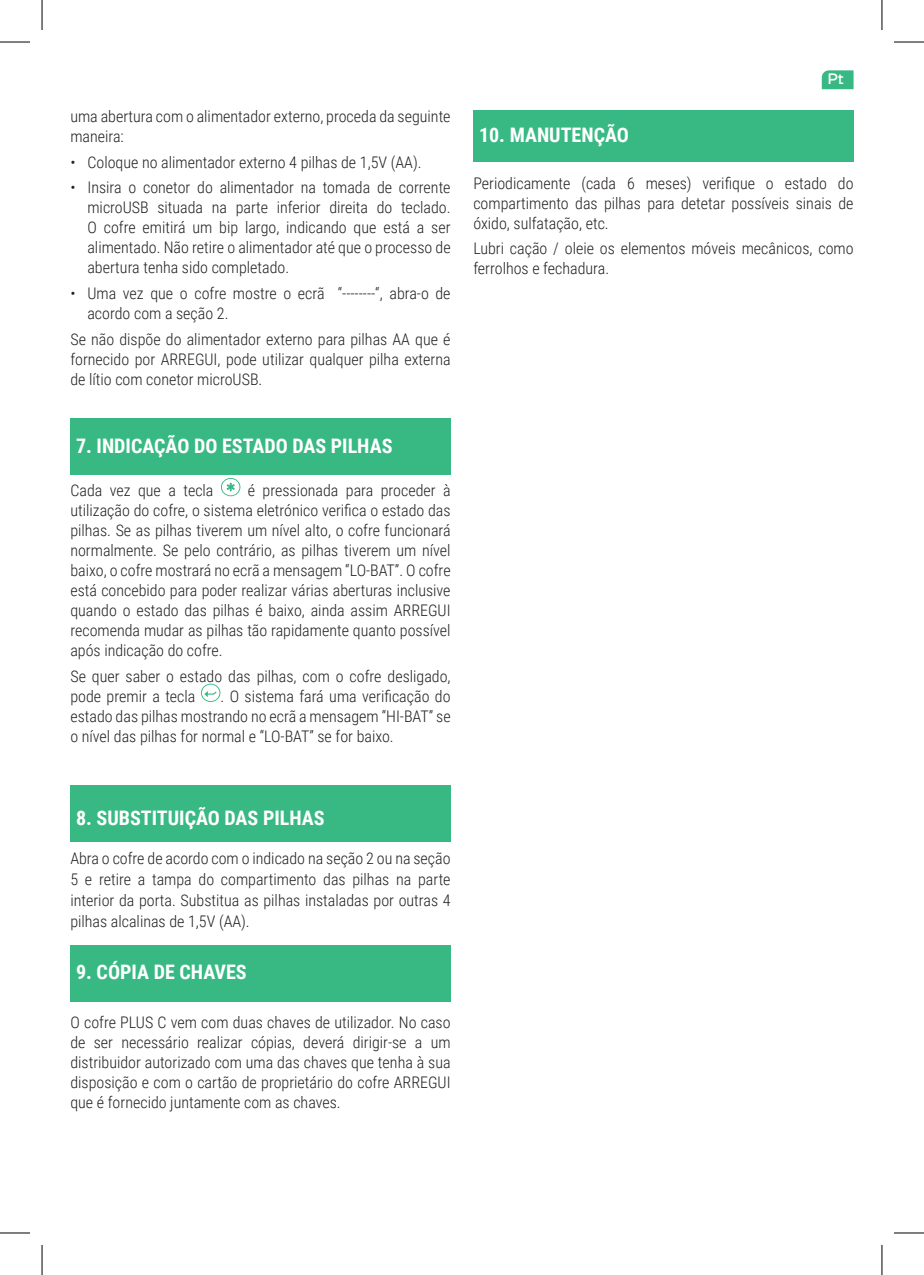
<style>
.page{position:relative;width:924px;height:1275px;background:#fff}
.page>*{position:absolute;margin:0;border:0;box-sizing:border-box;transform-origin:0 0}
.t1{font:700 20px "Roboto Condensed";color:#fff}
.t2{font:300 16px/20px "Roboto Condensed";color:#231f20;text-align:justify}
.t3{font:500 15.2px "TT Firs Neue";color:#fff}
</style>
<div class="page">
<svg style="left:221px;top:478px;width:19px;height:18px"></svg>
<svg style="left:201px;top:683px;width:19px;height:19px"></svg>
<div style="left:70px;top:418px;width:380px;height:56px;background:#38b983"></div>
<div style="left:70px;top:785px;width:380px;height:57px;background:#38b983"></div>
<div style="left:70px;top:944px;width:380px;height:57px;background:#38b983"></div>
<svg style="left:821px;top:70px;width:32px;height:19px"></svg>
<div style="left:473px;top:110px;width:380px;height:51px;background:#38b983"></div>
<hr style="left:0;top:42px;width:30px;height:1px;background:#000">
<hr style="left:893px;top:42px;width:30px;height:1px;background:#000">
<hr style="left:0;top:1232px;width:30px;height:1px;background:#000">
<hr style="left:893px;top:1232px;width:30px;height:1px;background:#000">
<hr style="left:42px;top:0;width:1px;height:30px;background:#000">
<hr style="left:42px;top:1245px;width:1px;height:30px;background:#000">
<hr style="left:881px;top:0;width:1px;height:30px;background:#000">
<hr style="left:881px;top:1245px;width:1px;height:30px;background:#000">
<p class="t2" style="left:70px;top:106px;width:381px">uma abertura com o alimentador externo, proceda da seguinte maneira:</p>
<p class="t2" style="left:70px;top:151px;width:352px">• Coloque no alimentador externo 4 pilhas de 1,5V (AA).</p>
<p class="t2" style="left:87px;top:177px;width:364px;text-indent:-17px">• Insira o conetor do alimentador na tomada de corrente microUSB situada na parte inferior direita do teclado.<br>O cofre emitirá um bip largo, indicando que está a ser alimentado. Não retire o alimentador até que o processo de abertura tenha sido completado.</p>
<p class="t2" style="left:87px;top:283px;width:364px;text-indent:-17px">• Uma vez que o cofre mostre o ecrã “--------“, abra-o de acordo com a seção 2.</p>
<p class="t2" style="left:70px;top:328px;width:381px">Se não dispõe do alimentador externo para pilhas AA que é fornecido por ARREGUI, pode utilizar qualquer pilha externa de lítio com conetor microUSB.</p>
<p class="t1" style="left:76px;top:432px;width:318px">7. INDICAÇÃO DO ESTADO DAS PILHAS</p>
<p class="t2" style="left:70px;top:480px;width:381px;text-indent:177px">é pressionada para proceder à utilização do cofre, o sistema eletrónico verifica o estado das pilhas. Se as pilhas tiverem um nível alto, o cofre funcionará normalmente. Se pelo contrário, as pilhas tiverem um nível baixo, o cofre mostrará no ecrã a mensagem “LO-BAT”. O cofre está concebido para poder realizar várias aberturas inclusive quando o estado das pilhas é baixo, ainda assim ARREGUI recomenda mudar as pilhas tão rapidamente quanto possível após indicação do cofre.</p>
<p class="t2" style="left:70px;top:665px;width:381px">Se quer saber o estado das pilhas, com o cofre desligado, pode premir a tecla</p>
<p class="t2" style="left:70px;top:480px;width:144px">Cada vez que a tecla</p>
<p class="t2" style="left:70px;top:685px;width:381px;text-indent:150px">. O sistema fará uma verificação do estado das pilhas mostrando no ecrã a mensagem “HI-BAT” se o nível das pilhas for normal e “LO-BAT” se for baixo.</p>
<p class="t1" style="left:479px;top:121px;width:151px">10. MANUTENÇÃO</p>
<p class="t3" style="left:827px;top:68px;width:17px">Pt</p>
<p class="t2" style="left:473px;top:172px;width:381px">Periodicamente (cada 6 meses) verifique o estado do compartimento das pilhas para detetar possíveis sinais de óxido, sulfatação, etc.</p>
<p class="t2" style="left:473px;top:238px;width:381px">Lubri cação / oleie os elementos móveis mecânicos, como ferrolhos e fechadura.</p>
<p class="t1" style="left:76px;top:803px;width:250px">8. SUBSTITUIÇÃO DAS PILHAS</p>
<p class="t2" style="left:70px;top:847px;width:381px;line-height:21px">Abra o cofre de acordo com o indicado na seção 2 ou na seção 5 e retire a tampa do compartimento das pilhas na parte interior da porta. Substitua as pilhas instaladas por outras 4 pilhas alcalinas de 1,5V (AA).</p>
<p class="t1" style="left:76px;top:958px;width:172px">9. CÓPIA DE CHAVES</p>
<p class="t2" style="left:70px;top:1011px;width:381px">O cofre PLUS C vem com duas chaves de utilizador. No caso de ser necessário realizar cópias, deverá dirigir-se a um distribuidor autorizado com uma das chaves que tenha à sua disposição e com o cartão de proprietário do cofre ARREGUI que é fornecido juntamente com as chaves.</p>
</div>
